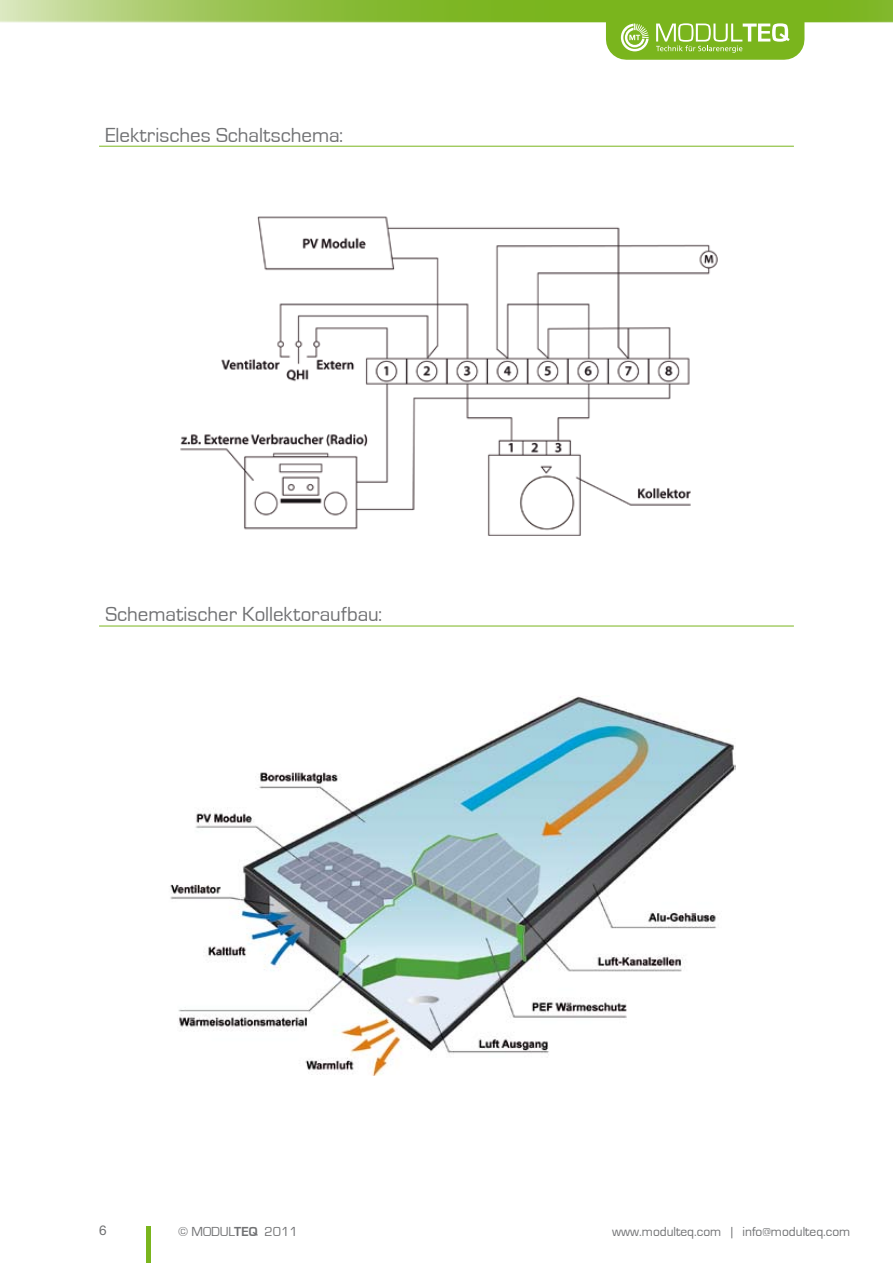
<style>
.page{position:relative;width:893px;height:1263px;background:#fff}
.page>*{position:absolute;margin:0;border:0;box-sizing:border-box;transform-origin:0 0}
.t1{font:21px "Eurostile";color:#707173}
.t2{font:13.5px "Eurostile";color:#707173}
.t3{font:13.5px "Helvetica Neue";color:#707173}
.s1{font-weight:700}
</style>
<div class="page">
<hr style="left:146px;top:1226px;width:4px;height:37px;background:#7ab51d">
<svg style="left:0;top:0;width:893px;height:60px"></svg>
<hr style="left:99px;top:146px;width:695px;height:1px;background:#7ab51d">
<hr style="left:99px;top:626px;width:695px;height:1px;background:#7ab51d">
<img style="left:170px;top:696px;width:566px;height:380px">
<img style="left:180px;top:216px;width:538px;height:320px">
<p class="t1" style="left:105px;top:123px;width:239px">Elektrisches Schaltschema:</p>
<p class="t1" style="left:105px;top:603px;width:278px">Schematischer Kollektoraufbau:</p>
<p class="t3" style="left:99px;top:1222px;width:9px">6</p>
<p class="t2" style="left:178px;top:1224px;width:121px">© MODUL<span class="s1">TEQ</span> 2011</p>
<p class="t2" style="left:612px;top:1224px;width:240px">www.modulteq.com | info@modulteq.com</p>
</div>
